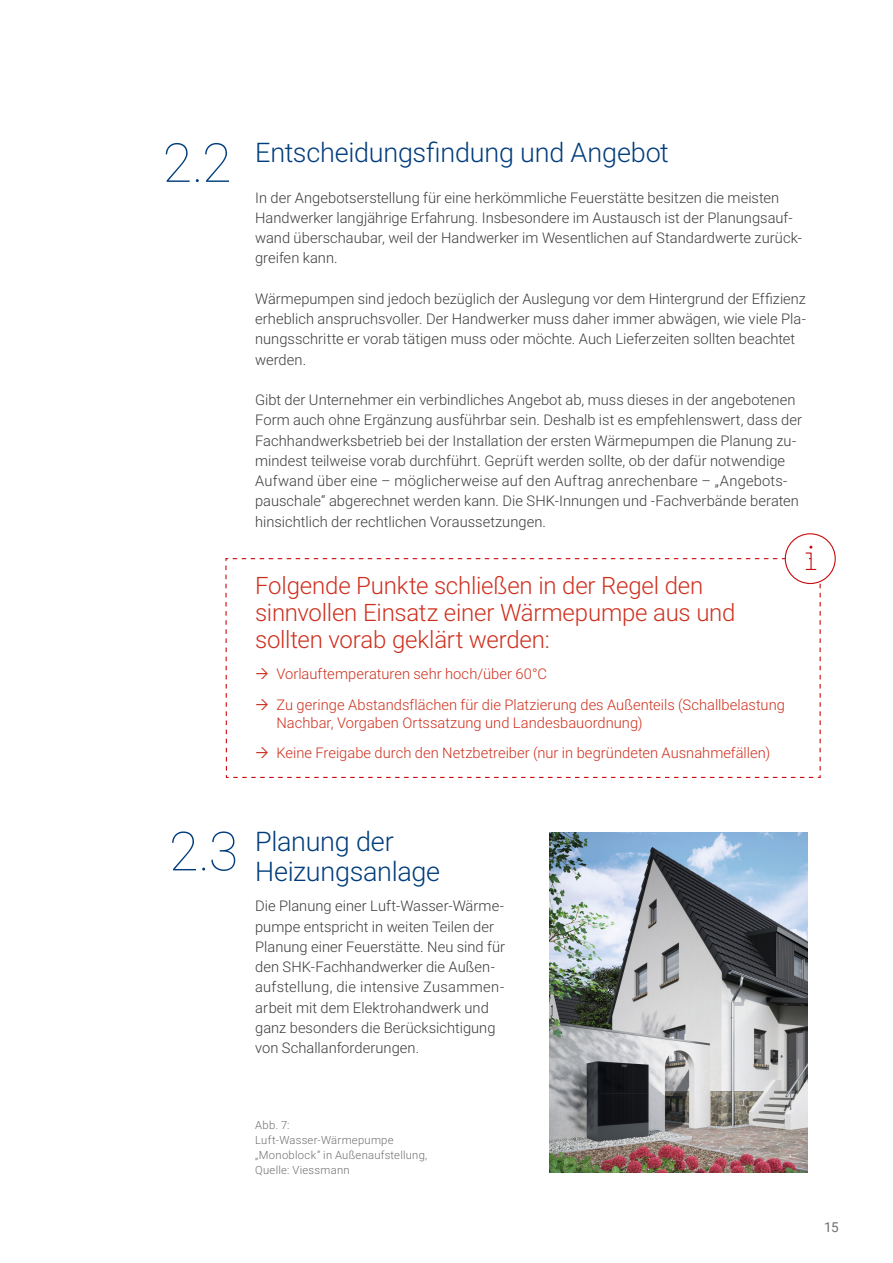
<style>
.page{position:relative;width:893px;height:1263px;background:#fff}
.page>*{position:absolute;margin:0;border:0;box-sizing:border-box;transform-origin:0 0}
._1_2_Sub_Headline{font:100 54px "Roboto";color:#003d7c}
._1_2_Sub_Headline-2{font:300 27px/30px "Roboto";letter-spacing:-.01em;color:#003d7c}
.Fließtext{font:300 24px/27px "Roboto";letter-spacing:-.01em;color:#ce301e}
.Fließtext-2{font:300 14.7px/20.2px "Roboto";letter-spacing:.005em;color:#3c3c3b}
.t1{font:300 14.7px/18px "Roboto";color:#ce301e}
.t2{font:13.5px "Roboto";color:#706f6f}
.BU{font:300 11.25px/15px "Roboto";letter-spacing:.025em;color:#706f6f}
</style>
<div class="page">
<img style="left:549px;top:832px;width:259px;height:340px">
<svg style="left:225px;top:533px;width:611px;height:245px"></svg>
<p class="_1_2_Sub_Headline" style="left:163px;top:125px;width:70px">2.2</p>
<p class="_1_2_Sub_Headline-2" style="left:255px;top:136px;width:415px">Entscheidungsfindung und Angebot</p>
<p class="Fließtext-2" style="left:255px;top:187px;width:548px">In der Angebotserstellung für eine herkömmliche Feuerstätte besitzen die meisten Handwerker langjährige Erfahrung. Insbesondere im Austausch ist der Planungsauf&shy;wand überschaubar, weil der Handwerker im Wesentlichen auf Standardwerte zurück&shy;greifen kann.</p>
<p class="Fließtext-2" style="left:255px;top:288px;width:552px">Wärmepumpen sind jedoch bezüglich der Auslegung vor dem Hintergrund der Effizienz erheblich anspruchsvoller. Der Handwerker muss daher immer abwägen, wie viele Pla&shy;nungsschritte er vorab tätigen muss oder möchte. Auch Lieferzeiten sollten beachtet werden.</p>
<p class="Fließtext-2" style="left:255px;top:389px;width:548px">Gibt der Unternehmer ein verbindliches Angebot ab, muss dieses in der angebotenen Form auch ohne Ergänzung ausführbar sein. Deshalb ist es empfehlenswert, dass der Fachhandwerksbetrieb bei der Installation der ersten Wärmepumpen die Planung zu&shy;mindest teilweise vorab durchführt. Geprüft werden sollte, ob der dafür notwendige Aufwand über eine – möglicherweise auf den Auftrag anrechenbare – „Angebots&shy;pauschale“ abgerechnet werden kann. Die SHK-Innungen und -Fachverbände beraten hinsichtlich der rechtlichen Voraussetzungen.</p>
<p class="Fließtext" style="left:255px;top:571px;width:482px">Folgende Punkte schließen in der Regel den sinnvollen Einsatz einer Wärmepumpe aus und sollten vorab geklärt werden:</p>
<p class="t1" style="left:276px;top:664px;width:272px">Vorlauftemperaturen sehr hoch/über 60°C</p>
<p class="t1" style="left:276px;top:695px;width:510px">Zu geringe Abstandsflächen für die Platzierung des Außenteils (Schallbelastung<br>Nachbar, Vorgaben Ortssatzung und Landesbauordnung)</p>
<p class="t1" style="left:276px;top:743px;width:495px">Keine Freigabe durch den Netzbetreiber (nur in begründeten Ausnahmefällen)</p>
<p class="_1_2_Sub_Headline" style="left:169px;top:813px;width:71px">2.3</p>
<p class="_1_2_Sub_Headline-2" style="left:255px;top:825px;width:187px">Planung der<br>Heizungsanlage</p>
<p class="Fließtext-2" style="left:255px;top:895px;width:251px">Die Planung einer Luft-Wasser-Wärme&shy;pumpe entspricht in weiten Teilen der Planung einer Feuerstätte. Neu sind für den SHK-Fachhandwerker die Außen&shy;aufstellung, die intensive Zusammen&shy;arbeit mit dem Elektrohandwerk und ganz besonders die Berücksichtigung von Schallanforderungen.</p>
<p class="BU" style="left:255px;top:1117px;width:36px">Abb. 7:</p>
<p class="BU" style="left:255px;top:1132px;width:174px">Luft-Wasser-Wärmepumpe „Monoblock“ in Außenaufstellung,<br>Quelle: Viessmann</p>
<p class="t2" style="left:824px;top:1217px;width:16px">15</p>
</div>
